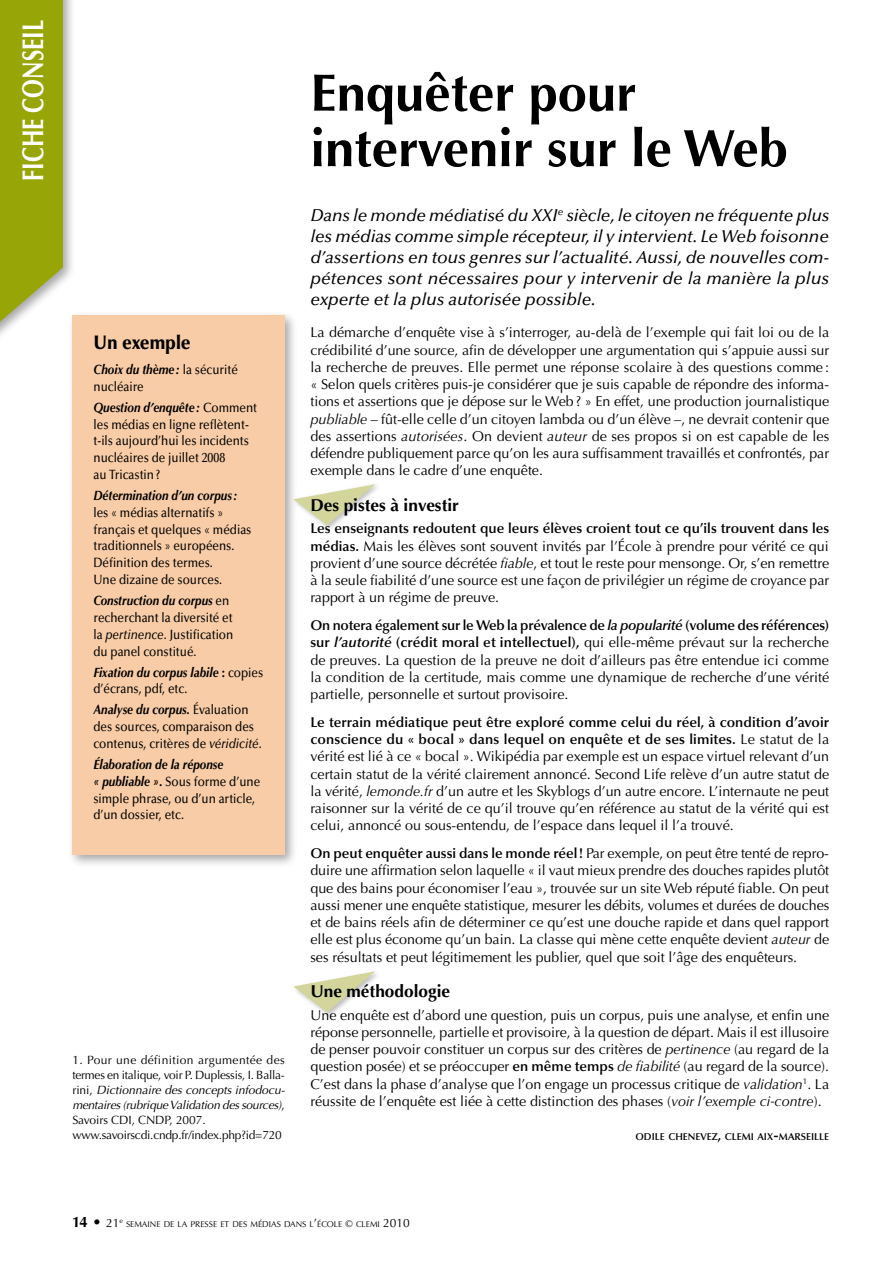
<style>
.page{position:relative;width:893px;height:1263px;background:#fff}
.page>*{position:absolute;margin:0;border:0;box-sizing:border-box;transform-origin:0 0}
.t1{font:700 52.5px/55.5px "Optima";color:#000}
.t2{font:700 30px "Optima";color:#fff;scale:.75 1}
.t3{font:900 19.5px "Optima";color:#000;scale:.9 1}
.t4{font:italic 500 17.25px/21px "Optima";color:#000;text-align:justify}
.t5{font:700 17.25px "Optima";color:#000}
.t6{font:700 15px "Optima";color:#000}
.t7{font:14.25px/17.2px "Optima";color:#000;text-align:justify}
.t8{font:500 13.5px/16.8px "Optima";color:#000;scale:.87 1}
.t9{font:italic 700 13.5px "Optima";color:#000;scale:.87 1}
.t10{font:12px/15px "Optima";letter-spacing:-.02em;color:#000}
.t11{font:600 10.05px "Optima";color:#000}
.t12{font:8.4px "Optima";color:#000}
.s1{font-weight:700;font-style:italic}
.s2{font-style:italic}
.s3{font-weight:700}
.s4{font-weight:600}
.s5{font-weight:600;font-style:italic}
.s6{font-size:14.25px}
.s7{font-weight:400;font-size:12px}
.s8{font-size:12px}
.s9{font-size:9.75px}
</style>
<div class="page">
<div style="left:0;top:0;width:76px;height:351px;background:#000;opacity:.35"></div>
<svg style="left:0;top:0;width:63px;height:322px;background:#9eaa1a"></svg>
<svg style="left:293px;top:971px;width:82px;height:41px"></svg>
<svg style="left:298px;top:484px;width:77px;height:41px"></svg>
<div style="left:67px;top:310px;width:231px;height:558px;background:#000;opacity:.35"></div>
<div style="left:72px;top:315px;width:213px;height:540px;background:#f8cca6"></div>
<h2 class="t2" style="left:15px;top:181px;width:216px;rotate:-90deg">FICHE conseil</h2>
<h3 class="t3" style="left:94px;top:331px;width:109px">Un exemple</h3>
<p class="t8" style="left:94px;top:361px;width:167px"><span class="s1">Choix du thème:</span> la sécurité nucléaire</p>
<p class="t8" style="left:93px;top:399px;width:190px"><span class="s1">Question d’enquête :</span> Comment les médias en ligne reflètent&shy;t-ils aujourd’hui les incidents nucléaires de juillet 2008<br>au Tricastin?</p>
<p class="t9" style="left:93px;top:487px;width:167px">Détermination d’un corpus:</p>
<p class="t8" style="left:93px;top:504px;width:183px">les « médias alternatifs » français et quelques « médias traditionnels » européens.<br>Définition des termes.<br>Une dizaine de sources.</p>
<p class="t8" style="left:93px;top:592px;width:162px"><span class="s1">Construction du corpus</span> en recherchant la diversité et la <span class="s2">pertinence</span>. Justification du panel constitué.</p>
<p class="t8" style="left:93px;top:664px;width:197px"><span class="s1">Fixation du corpus labile</span> <span class="s3">:</span> copies d’écrans, pdf, etc.</p>
<p class="t8" style="left:93px;top:702px;width:195px"><span class="s1">Analyse du corpus.</span> évaluation des sources, comparaison des contenus, critères de <span class="s2">véridicité</span>.</p>
<p class="t8" style="left:93px;top:756px;width:193px"><span class="s1">Élaboration de la réponse<br>« publiable »</span><span class="s3">.</span> Sous forme d’une simple phrase, ou d’un article, d’un dossier, etc.</p>
<p class="t10" style="left:72px;top:1053px;width:214px">1. Pour une définition argumentée des termes en italique, voir P. Duplessis, I. Balla&shy;rini, <span class="s2">Dictionnaire des concepts infodocu&shy;mentaires (rubrique Validation des sources)</span>, Savoirs CDI, CNDP, 2007. www.savoirscdi.cndp.fr/index.php?id=720</p>
<h1 class="t1" style="left:310px;top:66px;width:479px">Enquêter pour intervenir sur le Web</h1>
<p class="t4" style="left:310px;top:205px;width:520px">Dans le monde médiatisé du XXI<sup>e</sup> siècle, le citoyen ne fréquente plus les médias comme simple récepteur, il y intervient. Le Web foisonne d’assertions en tous genres sur l’actualité. Aussi, de nouvelles com&shy;pétences sont nécessaires pour y intervenir de la manière la plus experte et la plus autorisée possible.</p>
<p class="t7" style="left:310px;top:324px;width:520px">La démarche d’enquête vise à s’interroger, au-delà de l’exemple qui fait loi ou de la crédibilité d’une source, afin de développer une argumentation qui s’appuie aussi sur la recherche de preuves. Elle permet une réponse scolaire à des questions comme : « Selon quels critères puis-je considérer que je suis capable de répondre des informa&shy;tions et assertions que je dépose sur le Web? » En effet, une production journalistique <span class="s2">publiable</span> – fût-elle celle d’un citoyen lambda ou d’un élève –, ne devrait contenir que des assertions <span class="s2">autorisées</span>. On devient <span class="s2">auteur</span> de ses propos si on est capable de les défendre publiquement parce qu’on les aura suffisamment travaillés et confrontés, par exemple dans le cadre d’une enquête.</p>
<p class="t5" style="left:310px;top:495px;width:150px">Des pistes à investir</p>
<p class="t7" style="left:310px;top:520px;width:520px"><span class="s4">Les enseignants redoutent que leurs élèves croient tout ce qu’ils trouvent dans les médias.</span> Mais les élèves sont souvent invités par l’École à prendre pour vérité ce qui provient d’une source décrétée <span class="s2">fiable</span>, et tout le reste pour mensonge. Or, s’en remettre à la seule fiabilité d’une source est une façon de privilégier un régime de croyance par rapport à un régime de preuve.</p>
<p class="t7" style="left:310px;top:617px;width:520px"><span class="s4">On notera également sur le Web la prévalence de</span> <span class="s5">la popularité</span> <span class="s4">(volume des références) sur</span> <span class="s5">l’autorité</span> <span class="s4">(crédit moral et intellectuel),</span> qui elle-même prévaut sur la recherche de preuves. La question de la preuve ne doit d’ailleurs pas être entendue ici comme la condition de la certitude, mais comme une dynamique de recherche d’une vérité partielle, personnelle et surtout provisoire.</p>
<p class="t7" style="left:310px;top:714px;width:520px"><span class="s4">Le terrain médiatique peut être exploré comme celui du réel, à condition d’avoir conscience du « bocal » dans lequel on enquête et de ses limites.</span> Le statut de la vérité est lié à ce « bocal ». Wikipédia par exemple est un espace virtuel relevant d’un certain statut de la vérité clairement annoncé. Second Life relève d’un autre statut de la vérité, <span class="s2">lemonde.fr</span> d’un autre et les Skyblogs d’un autre encore. L’internaute ne peut raisonner sur la vérité de ce qu’il trouve qu’en référence au statut de la vérité qui est celui, annoncé ou sous-entendu, de l’espace dans lequel il l’a trouvé.</p>
<p class="t7" style="left:310px;top:845px;width:520px"><span class="s4">On peut enquêter aussi dans le monde réel!</span> Par exemple, on peut être tenté de repro&shy;duire une affirmation selon laquelle « il vaut mieux prendre des douches rapides plutôt que des bains pour économiser l’eau », trouvée sur un site Web réputé fiable. On peut aussi mener une enquête statistique, mesurer les débits, volumes et durées de douches et de bains réels afin de déterminer ce qu’est une douche rapide et dans quel rapport elle est plus économe qu’un bain. La classe qui mène cette enquête devient <span class="s2">auteur</span> de ses résultats et peut légitimement les publier, quel que soit l’âge des enquêteurs.</p>
<p class="t5" style="left:310px;top:981px;width:141px">Une méthodologie</p>
<p class="t7" style="left:310px;top:1006px;width:520px">Une enquête est d’abord une question, puis un corpus, puis une analyse, et enfin une réponse personnelle, partielle et provisoire, à la question de départ. Mais il est illusoire de penser pouvoir constituer un corpus sur des critères de <span class="s2">pertinence</span> (au regard de la question posée) et se préoccuper <span class="s4">en même temps</span> <span class="s2">de fiabilité</span> (au regard de la source).<br>C’est dans la phase d’analyse que l’on engage un processus critique de <span class="s2">validation</span><sup>1</sup>. La réussite de l’enquête est liée à cette distinction des phases (<span class="s2">voir l’exemple ci-contre</span>).</p>
<p class="t11" style="left:635px;top:1131px;width:195px">ODILE CHENEVEZ<span class="s6">,</span> CLEMI AIX<span class="s6">-</span>MARSEILLE</p>
<p class="t6" style="left:72px;top:1213px;width:52px">14 • <span class="s7">21</span><sup>e</sup></p>
<p class="t12" style="left:126px;top:1219px;width:285px">SEMAINE DE LA PRESSE ET DES MÉDIAS DANS L<span class="s8">’</span>ÉCOLE <span class="s9">©</span> CLEMI <span class="s8">2010</span></p>
</div>
